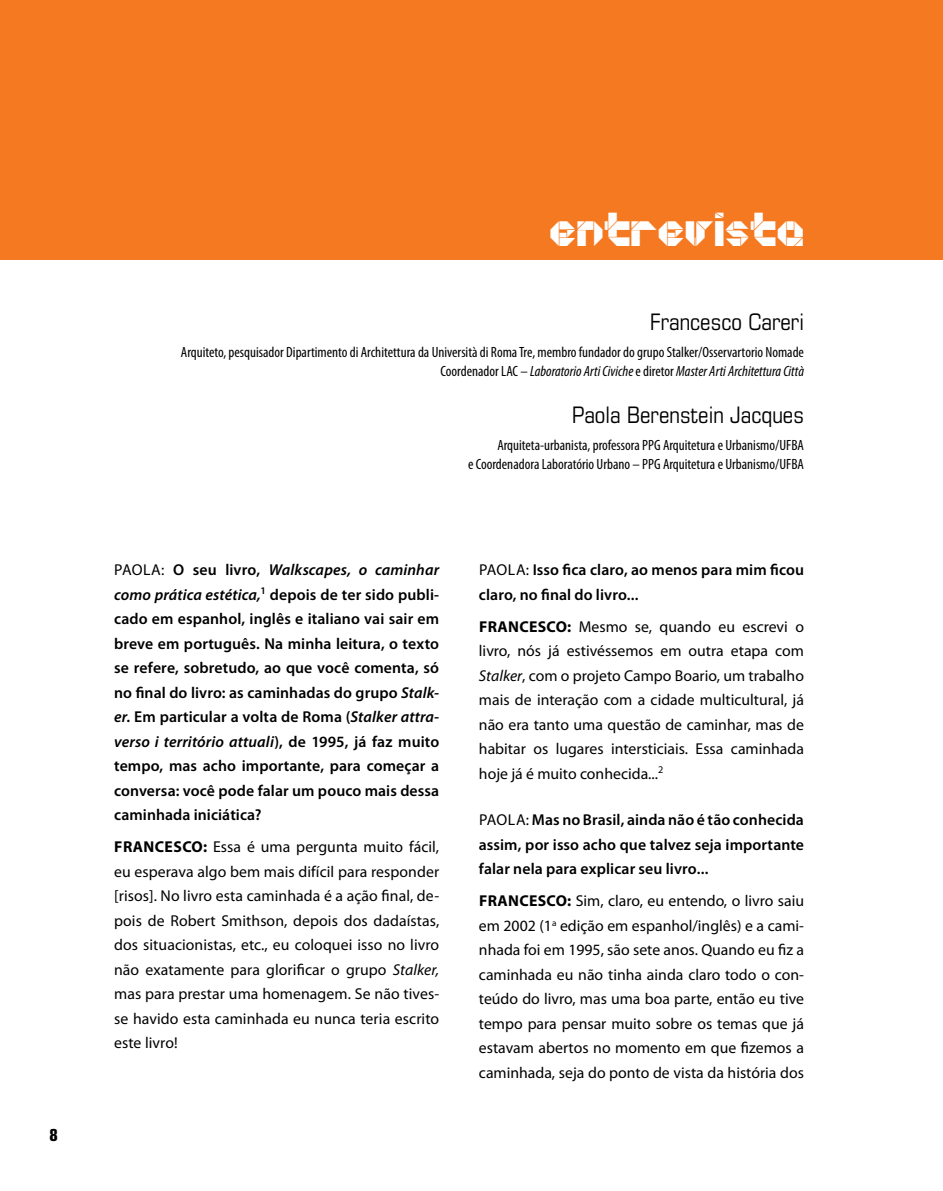
<style>
.page{position:relative;width:943px;height:1191px;background:#fff}
.page>*{position:absolute;margin:0;border:0;box-sizing:border-box;transform-origin:0 0}
.t1{font:36.75px "Origami Making";color:#fff}
.t2{font:condensed 22.75px "Eurostile LT Std";color:#000}
.t3{font:700 condensed 16.62px "Eurostile LT Std";color:#000}
.t4{font:15.75px/24.5px "Myriad Pro";color:#000;text-align:justify}
.t5{font:600 15.75px/24.5px "Myriad Pro";letter-spacing:.005em;color:#000;text-align:justify}
.t6{font:condensed 14.88px/19.2px "Myriad Pro";color:#000;text-align:right}
.s1{font-style:italic}
.s2{font-weight:400}
.s3{font-weight:700}
</style>
<div class="page">
<div style="left:0;top:0;width:943px;height:260px;background:#f47920"></div>
<p class="t3" style="left:50px;top:1124px;width:10px">8</p>
<h1 class="t1" style="left:549px;top:212px;width:256px">ENTREVISTA</h1>
<h2 class="t2" style="left:650px;top:308px;width:155px">Francesco Careri</h2>
<p class="t6" style="left:181px;top:342px;width:624px">Arquiteto, pesquisador Dipartimento di Architettura da Università di Roma Tre, membro fundador do grupo Stalker/Osservartorio Nomade<br>Coordenador LAC – <span class="s1">Laboratorio Arti Civiche</span> e diretor <span class="s1">Master Arti Architettura Città</span></p>
<h2 class="t2" style="left:572px;top:401px;width:233px">Paola Berenstein Jacques</h2>
<p class="t6" style="left:468px;top:435px;width:337px">Arquiteta-urbanista, professora PPG Arquitetura e Urbanismo/UFBA<br>e Coordenadora Laboratório Urbano – PPG Arquitetura e Urbanismo/UFBA</p>
<p class="t5" style="left:114px;top:557px;width:326px"><span class="s2">PAOLA:</span> O seu livro, <span class="s1">Walkscapes, o caminhar como prática estética,</span><sup>1</sup> depois de ter sido publi&shy;cado em espanhol, inglês e italiano vai sair em breve em português. Na minha leitura, o texto se refere, sobretudo, ao que você comenta, só no final do livro: as caminhadas do grupo <span class="s1">Stalk&shy;er</span>. Em particular a volta de Roma (<span class="s1">Stalker attra&shy;verso i território attuali</span>), de 1995, já faz muito tempo, mas acho importante, para começar a conversa: você pode falar um pouco mais dessa caminhada iniciática?</p>
<p class="t4" style="left:114px;top:834px;width:326px"><span class="s3">FRANCESCO:</span> Essa é uma pergunta muito fácil, eu esperava algo bem mais difícil para responder [risos]. No livro esta caminhada é a ação final, de&shy;pois de Robert Smithson, depois dos dadaístas, dos situacionistas, etc., eu coloquei isso no livro não exatamente para glorificar o grupo <span class="s1">Stalker, </span>mas para prestar uma homenagem. Se não tives&shy;se havido esta caminhada eu nunca teria escrito este livro!</p>
<p class="t5" style="left:479px;top:557px;width:326px"><span class="s2">PAOLA:</span> Isso fica claro, ao menos para mim ficou claro, no final do livro...</p>
<p class="t4" style="left:479px;top:614px;width:326px"><span class="s3">FRANCESCO:</span> Mesmo se, quando eu escrevi o livro, nós já estivéssemos em outra etapa com <span class="s1">Stalker</span>, com o projeto Campo Boario, um trabalho mais de interação com a cidade multicultural, já não era tanto uma questão de caminhar, mas de habitar os lugares intersticiais. Essa caminhada hoje já é muito conhecida...<sup>2</sup></p>
<p class="t5" style="left:479px;top:807px;width:326px"><span class="s2">PAOLA:</span> Mas no Brasil, ainda não é tão conhecida assim, por isso acho que talvez seja importante falar nela para explicar seu livro...</p>
<p class="t4" style="left:479px;top:888px;width:326px"><span class="s3">FRANCESCO:</span> Sim, claro, eu entendo, o livro saiu em 2002 (1<sup>a</sup> edição em espanhol/inglês) e a cami&shy;nhada foi em 1995, são sete anos. Quando eu fiz a caminhada eu não tinha ainda claro todo o con&shy;teúdo do livro, mas uma boa parte, então eu tive tempo para pensar muito sobre os temas que já estavam abertos no momento em que fizemos a caminhada, seja do ponto de vista da história dos</p>
</div>
